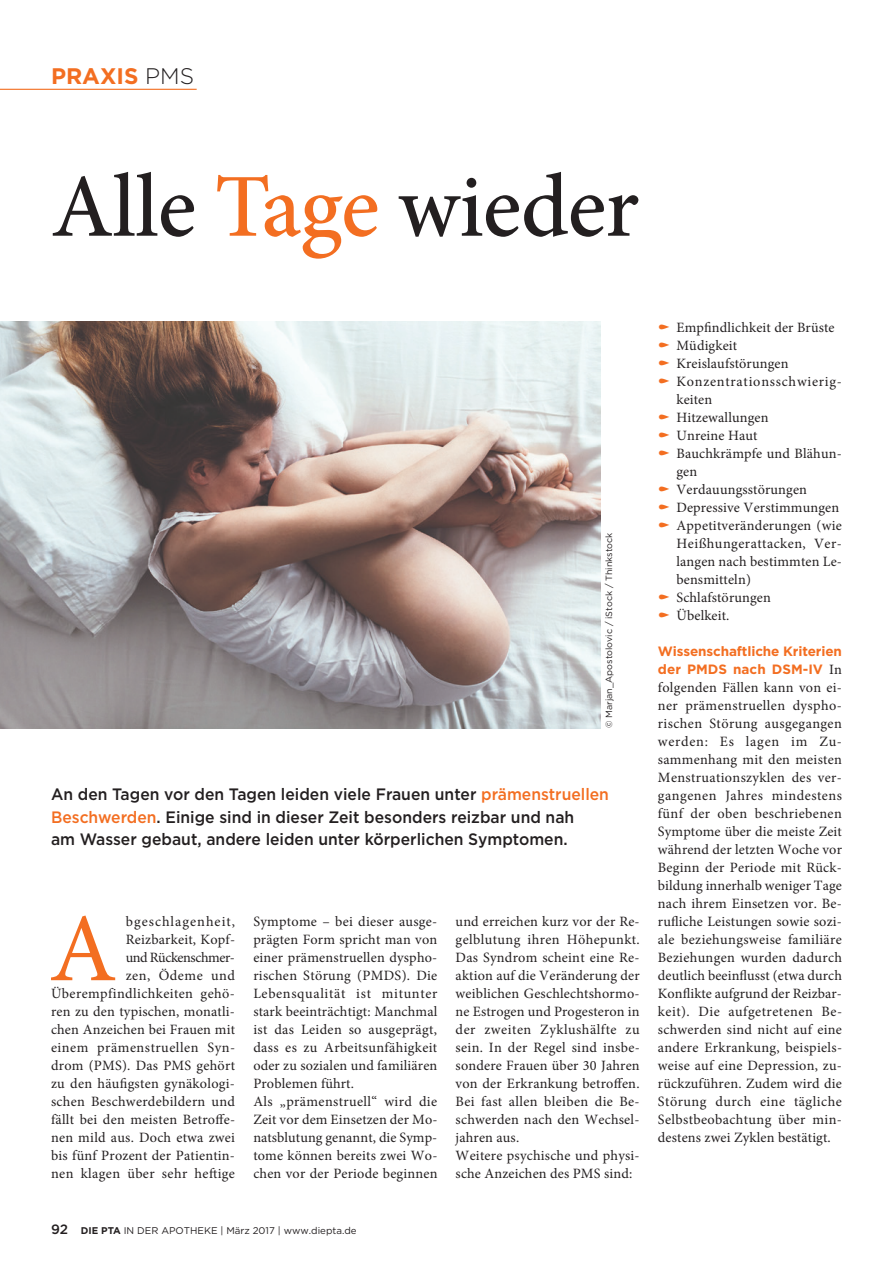
<style>
.page{position:relative;width:893px;height:1263px;background:#fff}
.page>*{position:absolute;margin:0;border:0;box-sizing:border-box;transform-origin:0 0}
.t1{font:97.2px "Minion Pro";color:#f36e21}
.t2{font:500 90px "Minion Pro";letter-spacing:-.01em;color:#231f20}
.t3{font:700 22.5px "Gotham";color:#f36e21}
.t4{font:500 16.5px/22.5px "Gotham";color:#231f20;scale:.95 1}
.t5{font:14.25px/18px "Minion Pro";letter-spacing:.015em;color:#231f20}
.t6{font:700 13.5px/18px "Gotham";letter-spacing:-.01em;color:#f36e21}
.t7{font:9.75px "Gotham";color:#231f20}
.t8{font:9px "Gotham";color:#231f20}
.s1{font-weight:300;color:#231f20}
.s2{color:#f36e21}
.s3{font-weight:500;font-size:13.5px}
.s4{font-weight:700}
.s5{font-family:"Minion Pro";font-weight:400;font-size:14.25px;color:#231f20}
</style>
<div class="page">
<img style="left:0;top:322px;width:600px;height:406px">
<hr style="left:0;top:89px;width:197px;height:1px;background:#f36e21">
<h3 class="t3" style="left:51px;top:61px;width:145px">PRAXIS <span class="s1">PMS</span></h3>
<h2 class="t2" style="left:51px;top:146px;width:590px">Alle <span class="s2">Tage</span> wieder</h2>
<p class="t8" style="left:603px;top:728px;width:197px;rotate:-90deg">© Marjan_Apostolovic / iStock / Thinkstock</p>
<p class="t4" style="left:51px;top:783px;width:589px">An den Tagen vor den Tagen leiden viele Frauen unter <span class="s2">prämenstruellen<br>Beschwerden</span>. Einige sind in dieser Zeit besonders reizbar und nah<br>am Wasser gebaut, andere leiden unter körperlichen Symptomen.</p>
<h1 class="t1" style="left:49px;top:884px;width:69px">A</h1>
<p class="t5" style="left:51px;top:913px;width:186px;text-align:right">bgeschlagenheit,<br>Reizbarkeit, Kopf-<br>und Rückenschmer-<br>zen, Ödeme und<br>Überempfindlichkeiten gehö&shy;ren zu den typischen, monatli&shy;chen Anzeichen bei Frauen mit einem prämenstruellen Syn&shy;drom (PMS). Das PMS gehört zu den häufigsten gynäkologi&shy;schen Beschwerdebildern und fällt bei den meisten Betroffe&shy;nen mild aus. Doch etwa zwei bis fünf Prozent der Patientin&shy;nen klagen über sehr heftige</p>
<p class="t5" style="left:253px;top:913px;width:186px">Symptome – bei dieser ausge&shy;prägten Form spricht man von einer prämenstruellen dyspho&shy;rischen Störung (PMDS). Die<br>Lebensqualität ist mitunter stark beeinträchtigt: Manchmal ist das Leiden so ausgeprägt, dass es zu Arbeitsunfähigkeit oder zu sozialen und familiären<br>Problemen führt.<br>Als „prämenstruell“ wird die<br>Zeit vor dem Einsetzen der Mo&shy;natsblutung genannt, die Symp&shy;tome können bereits zwei Wo&shy;chen vor der Periode beginnen</p>
<p class="t5" style="left:456px;top:913px;width:186px">und erreichen kurz vor der Re&shy;gelblutung ihren Höhepunkt.<br>Das Syndrom scheint eine Re&shy;aktion auf die Veränderung der weiblichen Geschlechtshormo&shy;ne Estrogen und Progesteron in der zweiten Zyklushälfte zu sein. In der Regel sind insbe&shy;sondere Frauen über 30 Jahren von der Erkrankung betroffen.<br>Bei fast allen bleiben die Be&shy;schwerden nach den Wechsel&shy;jahren aus.<br>Weitere psychische und physi&shy;sche Anzeichen des PMS sind:</p>
<p class="t7" style="left:51px;top:1224px;width:307px"><span class="s3">92</span> <span class="s4">DIE PTA</span> IN DER APOTHEKE | März 2017 | www.diepta.de</p>
<p class="t5" style="left:676px;top:319px;width:167px">Empfindlichkeit der Brüste<br>Müdigkeit<br>Kreislaufstörungen<br>Konzentrationsschwierig&shy;keiten<br>Hitzewallungen<br>Unreine Haut<br>Bauchkrämpfe und Blähun&shy;gen<br>Verdauungsstörungen<br>Depressive Verstimmungen<br>Appetitveränderungen (wie<br>Heißhungerattacken, Ver&shy;langen nach bestimmten Le&shy;bensmitteln)<br>Schlafstörungen<br>Übelkeit.</p>
<p class="t6" style="left:658px;top:642px;width:186px">Wissenschaftliche Kriterien der PMDS nach DSM-IV <span class="s5">In</span></p>
<p class="t5" style="left:658px;top:679px;width:186px;text-align:justify">folgenden Fällen kann von ei&shy;ner prämenstruellen dyspho&shy;rischen Störung ausgegangen werden: Es lagen im Zu&shy;sammenhang mit den meisten Menstruationszyklen des ver&shy;gangenen Jahres mindestens fünf der oben beschriebenen Symptome über die meiste Zeit während der letzten Woche vor Beginn der Periode mit Rück&shy;bildung innerhalb weniger Tage nach ihrem Einsetzen vor. Be&shy;rufliche Leistungen sowie sozi&shy;ale beziehungsweise familiäre Beziehungen wurden dadurch deutlich beeinflusst (etwa durch Konflikte aufgrund der Reizbar&shy;keit). Die aufgetretenen Be&shy;schwerden sind nicht auf eine andere Erkrankung, beispiels&shy;weise auf eine Depression, zu&shy;rückzuführen. Zudem wird die Störung durch eine tägliche Selbstbeobachtung über min&shy;destens zwei Zyklen bestätigt.</p>
</div>
